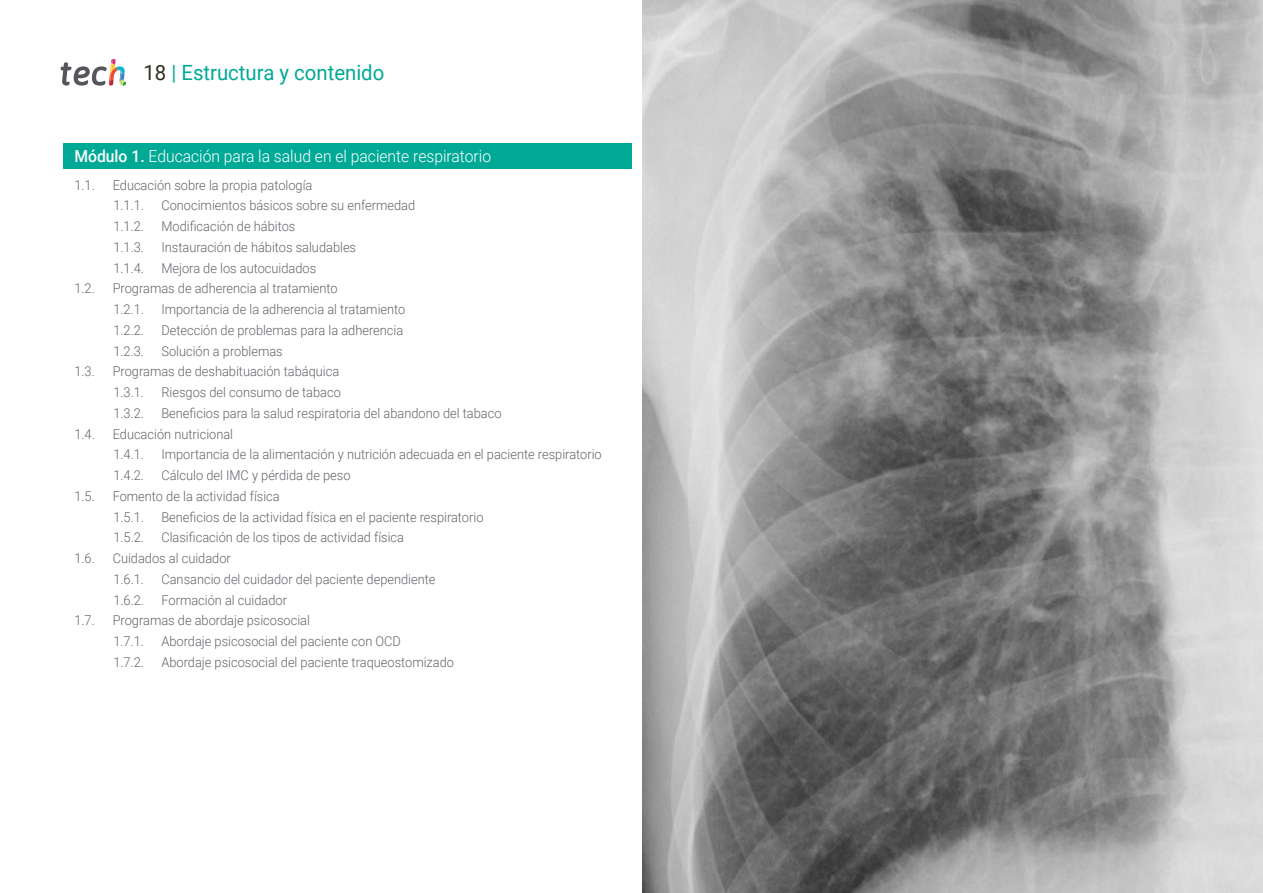
<style>
.page{position:relative;width:1263px;height:893px;background:#fff}
.page>*{position:absolute;margin:0;border:0;box-sizing:border-box;transform-origin:0 0}
.t1{font:21px "Roboto";color:#00a996}
.t2{font:300 16.5px "Roboto";color:#fff;scale:.95 1}
.t3{font:300 13.5px/20.7px "Roboto";color:#61646a;scale:.95 1}
.s1{color:#312e20}
.s2{font-weight:500}
</style>
<div class="page">
<div style="left:63px;top:144px;width:568px;height:25px;background:#00a996"></div>
<img style="left:642px;top:0;width:621px;height:893px">
<svg style="left:61px;top:59px;width:65px;height:27px"></svg>
<h1 class="t1" style="left:144px;top:57px;width:242px"><span class="s1">18</span> | Estructura y contenido</h1>
<p class="t2" style="left:74px;top:145px;width:440px"><span class="s2">Módulo 1.</span> Educación para la salud en el paciente respiratorio</p>
<p class="t3" style="left:74px;top:174px;width:23px">1.1.</p>
<p class="t3" style="left:113px;top:174px;width:212px">Educación sobre la propia patología<br>1.1.1.</p>
<p class="t3" style="left:161px;top:195px;width:269px">Conocimientos básicos sobre su enfermedad</p>
<p class="t3" style="left:113px;top:215px;width:34px">1.1.2.</p>
<p class="t3" style="left:161px;top:215px;width:142px">Modificación de hábitos</p>
<p class="t3" style="left:113px;top:236px;width:34px">1.1.3.</p>
<p class="t3" style="left:161px;top:236px;width:206px">Instauración de hábitos saludables</p>
<p class="t3" style="left:113px;top:257px;width:34px">1.1.4.</p>
<p class="t3" style="left:161px;top:257px;width:164px">Mejora de los autocuidados</p>
<p class="t3" style="left:74px;top:278px;width:23px">1.2.</p>
<p class="t3" style="left:113px;top:278px;width:238px">Programas de adherencia al tratamiento<br>1.2.1.</p>
<p class="t3" style="left:161px;top:298px;width:258px">Importancia de la adherencia al tratamiento</p>
<p class="t3" style="left:113px;top:319px;width:34px">1.2.2.</p>
<p class="t3" style="left:161px;top:319px;width:256px">Detección de problemas para la adherencia</p>
<p class="t3" style="left:113px;top:340px;width:34px">1.2.3.</p>
<p class="t3" style="left:161px;top:340px;width:129px">Solución a problemas</p>
<p class="t3" style="left:74px;top:361px;width:23px">1.3.</p>
<p class="t3" style="left:113px;top:361px;width:240px">Programas de deshabituación tabáquica<br>1.3.1.</p>
<p class="t3" style="left:161px;top:381px;width:190px">Riesgos del consumo de tabaco</p>
<p class="t3" style="left:113px;top:402px;width:34px">1.3.2.</p>
<p class="t3" style="left:161px;top:402px;width:360px">Beneficios para la salud respiratoria del abandono del tabaco</p>
<p class="t3" style="left:74px;top:423px;width:23px">1.4.</p>
<p class="t3" style="left:113px;top:423px;width:128px">Educación nutricional<br>1.4.1.</p>
<p class="t3" style="left:161px;top:444px;width:465px">Importancia de la alimentación y nutrición adecuada en el paciente respiratorio</p>
<p class="t3" style="left:113px;top:464px;width:34px">1.4.2.</p>
<p class="t3" style="left:161px;top:464px;width:201px">Cálculo del IMC y pérdida de peso</p>
<p class="t3" style="left:74px;top:485px;width:23px">1.5.</p>
<p class="t3" style="left:113px;top:485px;width:177px">Fomento de la actividad física<br>1.5.1.</p>
<p class="t3" style="left:161px;top:506px;width:341px">Beneficios de la actividad física en el paciente respiratorio</p>
<p class="t3" style="left:113px;top:527px;width:34px">1.5.2.</p>
<p class="t3" style="left:161px;top:527px;width:257px">Clasificación de los tipos de actividad física</p>
<p class="t3" style="left:74px;top:547px;width:23px">1.6.</p>
<p class="t3" style="left:113px;top:547px;width:126px">Cuidados al cuidador<br>1.6.1.</p>
<p class="t3" style="left:161px;top:568px;width:290px">Cansancio del cuidador del paciente dependiente</p>
<p class="t3" style="left:113px;top:589px;width:34px">1.6.2.</p>
<p class="t3" style="left:161px;top:589px;width:134px">Formación al cuidador</p>
<p class="t3" style="left:74px;top:610px;width:23px">1.7.</p>
<p class="t3" style="left:113px;top:610px;width:209px">Programas de abordaje psicosocial<br>1.7.1.</p>
<p class="t3" style="left:161px;top:630px;width:254px">Abordaje psicosocial del paciente con OCD</p>
<p class="t3" style="left:113px;top:651px;width:34px">1.7.2.</p>
<p class="t3" style="left:161px;top:651px;width:309px">Abordaje psicosocial del paciente traqueostomizado</p>
</div>
